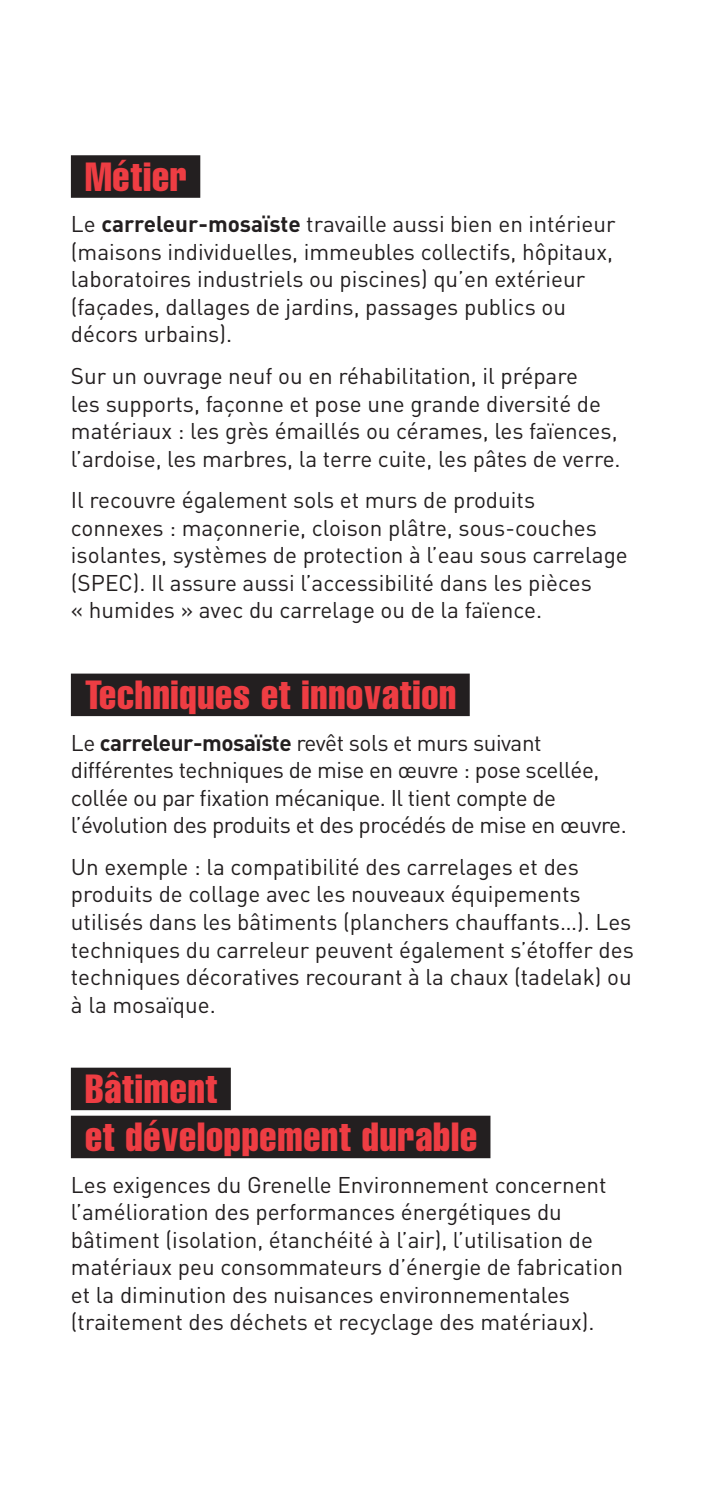
<style>
.page{position:relative;width:709px;height:1489px;background:#fff}
.page>*{position:absolute;margin:0;border:0;box-sizing:border-box;transform-origin:0 0}
.Titre_paragraphe_int{font:extra-condensed 40px "Helvetica";letter-spacing:.02em;color:#ee3d43}
.Texte{font:22.5px/27.5px "DIN";color:#231f20}
.Texte-2{font:22.5px/27.5px "DIN";letter-spacing:-.02em;color:#231f20}
.s1{font-weight:700}
</style>
<div class="page">
<div style="left:71px;top:155px;width:129px;height:43px;background:#231f20"></div>
<div style="left:71px;top:673px;width:399px;height:43px;background:#231f20"></div>
<div style="left:71px;top:1067px;width:160px;height:43px;background:#231f20"></div>
<div style="left:71px;top:1115px;width:419px;height:43px;background:#231f20"></div>
<p class="Titre_paragraphe_int" style="left:85px;top:151px;width:103px">Métier</p>
<p class="Texte" style="left:71px;top:211px;width:546px">Le <span class="s1">carreleur-mosaïste</span> travaille aussi bien en intérieur (maisons individuelles, immeubles collectifs, hôpitaux, laboratoires industriels ou piscines) qu’en extérieur (façades, dallages de jardins, passages publics ou décors urbains).</p>
<p class="Texte" style="left:71px;top:362px;width:551px">Sur un ouvrage neuf ou en réhabilitation, il prépare<br>les supports, façonne et pose une grande diversité de matériaux : les grès émaillés ou cérames, les faïences, l’ardoise, les marbres, la terre cuite, les pâtes de verre.</p>
<p class="Texte" style="left:71px;top:487px;width:558px">Il recouvre également sols et murs de produits connexes : maçonnerie, cloison plâtre, sous-couches isolantes, systèmes de protection à l’eau sous carrelage (SPEC). Il assure aussi l’accessibilité dans les pièces<br>« humides » avec du carrelage ou de la faïence.</p>
<p class="Titre_paragraphe_int" style="left:85px;top:669px;width:373px">Techniques et innovation</p>
<p class="Texte-2" style="left:71px;top:729px;width:557px">Le <span class="s1">carreleur-mosaïste</span> revêt sols et murs suivant différentes techniques de mise en œuvre : pose scellée, collée ou par fixation mécanique. Il tient compte de l’évolution des produits et des procédés de mise en œuvre.</p>
<p class="Texte" style="left:71px;top:853px;width:564px">Un exemple : la compatibilité des carrelages et des produits de collage avec les nouveaux équipements utilisés dans les bâtiments (planchers chauffants…). Les techniques du carreleur peuvent également s’étoffer des techniques décoratives recourant à la chaux (tadelak) ou à la mosaïque.</p>
<p class="Titre_paragraphe_int" style="left:85px;top:1063px;width:134px">Bâtiment</p>
<p class="Titre_paragraphe_int" style="left:85px;top:1111px;width:393px">et développement durable</p>
<p class="Texte" style="left:71px;top:1171px;width:553px">Les exigences du Grenelle Environnement concernent l’amélioration des performances énergétiques du bâtiment (isolation, étanchéité à l’air), l’utilisation de matériaux peu consommateurs d’énergie de fabrication et la diminution des nuisances environnementales (traitement des déchets et recyclage des matériaux).</p>
</div>
